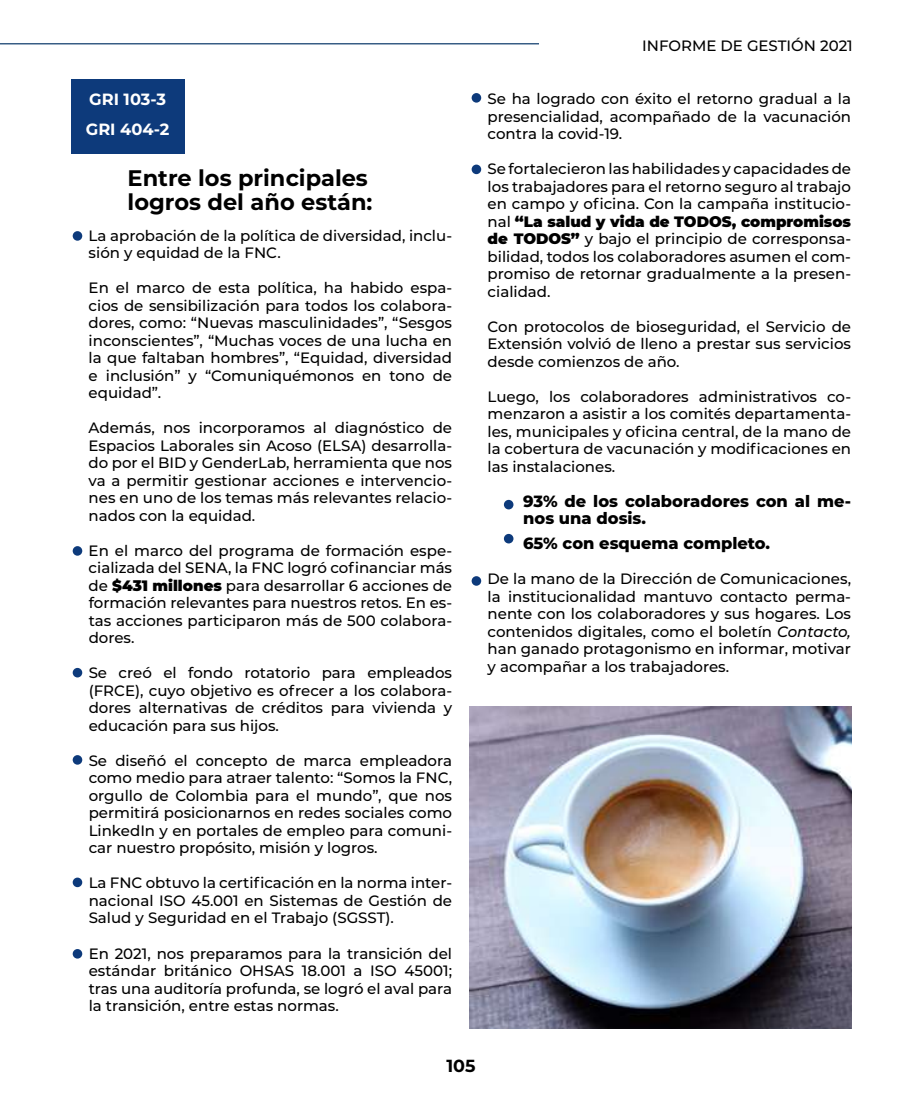
<style>
.page{position:relative;width:922px;height:1099px;background:#fff}
.page>*{position:absolute;margin:0;border:0;box-sizing:border-box;transform-origin:0 0}
.t1{font:700 22.5px/23.8px "Montserrat";color:#000}
.t2{font:700 17.5px "Montserrat";color:#000}
.t3{font:800 16.25px/17.5px "Montserrat";color:#000}
.t4{font:700 16.25px/30px "Montserrat";color:#fff}
.t5{font:500 15px/17.5px "Montserrat";color:#000;text-align:justify}
.s1{font-weight:900}
.s2{font-style:italic}
</style>
<div class="page">
<hr style="left:0;top:43px;width:539px;height:1px;background:#123e6e">
<div style="left:71px;top:79px;width:113px;height:75px;background:#0d3a7b"></div>
<div style="left:73px;top:231px;width:9px;height:10px;background:#0d3a7b;border-radius:50%"></div>
<div style="left:73px;top:546px;width:9px;height:9px;background:#0d3a7b;border-radius:50%"></div>
<div style="left:73px;top:668px;width:9px;height:9px;background:#0d3a7b;border-radius:50%"></div>
<div style="left:73px;top:755px;width:9px;height:9px;background:#0d3a7b;border-radius:50%"></div>
<div style="left:73px;top:877px;width:9px;height:10px;background:#0d3a7b;border-radius:50%"></div>
<div style="left:73px;top:949px;width:9px;height:9px;background:#0d3a7b;border-radius:50%"></div>
<div style="left:471px;top:165px;width:10px;height:9px;background:#0d3a7b;border-radius:50%"></div>
<div style="left:471px;top:576px;width:10px;height:9px;background:#0d3a7b;border-radius:50%"></div>
<div style="left:504px;top:500px;width:9px;height:9px;background:#0d3a7b;border-radius:50%"></div>
<div style="left:504px;top:534px;width:9px;height:9px;background:#0d3a7b;border-radius:50%"></div>
<img style="left:469px;top:706px;width:381px;height:322px">
<div style="left:471px;top:93px;width:10px;height:10px;background:#0d3a7b;border-radius:50%"></div>
<p class="t4" style="left:86px;top:83px;width:85px">GRI 103-3<br>GRI 404-2</p>
<h1 class="t1" style="left:128px;top:165px;width:246px">Entre los principales logros del año están:</h1>
<p class="t5" style="left:89px;top:226px;width:365px">La aprobación de la política de diversidad, inclu&shy;sión y equidad de la FNC.</p>
<p class="t5" style="left:89px;top:278px;width:365px">En el marco de esta política, ha habido espa&shy;cios de sensibilización para todos los colabora&shy;dores, como: “Nuevas masculinidades”, “Sesgos inconscientes”, “Muchas voces de una lucha en la que faltaban hombres”, “Equidad, diversidad e inclusión” y “Comuniquémonos en tono de equidad”.</p>
<p class="t5" style="left:89px;top:418px;width:365px">Además, nos incorporamos al diagnóstico de Espacios Laborales sin Acoso (ELSA) desarrolla&shy;do por el BID y GenderLab, herramienta que nos va a permitir gestionar acciones e intervencio&shy;nes en uno de los temas más relevantes relacio&shy;nados con la equidad.</p>
<p class="t5" style="left:89px;top:541px;width:365px">En el marco del programa de formación espe&shy;cializada del SENA, la FNC logró cofinanciar más de <span class="s1">$431 millones</span> para desarrollar 6 acciones de formación relevantes para nuestros retos. En es&shy;tas acciones participaron más de 500 colabora&shy;dores.</p>
<p class="t5" style="left:89px;top:663px;width:365px">Se creó el fondo rotatorio para empleados (FRCE), cuyo objetivo es ofrecer a los colabora&shy;dores alternativas de créditos para vivienda y educación para sus hijos.</p>
<p class="t5" style="left:89px;top:751px;width:365px">Se diseñó el concepto de marca empleadora como medio para atraer talento: “Somos la FNC, orgullo de Colombia para el mundo”, que nos permitirá posicionarnos en redes sociales como LinkedIn y en portales de empleo para comuni&shy;car nuestro propósito, misión y logros.</p>
<p class="t5" style="left:89px;top:873px;width:365px">La FNC obtuvo la certificación en la norma inter&shy;nacional ISO 45.001 en Sistemas de Gestión de Salud y Seguridad en el Trabajo (SGSST).</p>
<p class="t5" style="left:89px;top:943px;width:365px">En 2021, nos preparamos para la transición del estándar británico OHSAS 18.001 a ISO 45001; tras una auditoría profunda, se logró el aval para la transición, entre estas normas.</p>
<p class="t5" style="left:642px;top:36px;width:212px">INFORME DE GESTIÓN 2021</p>
<p class="t5" style="left:487px;top:89px;width:365px">Se ha logrado con éxito el retorno gradual a la presencialidad, acompañado de la vacunación contra la covid-19.</p>
<p class="t5" style="left:487px;top:159px;width:365px">Se fortalecieron las habilidades y capacidades de los trabajadores para el retorno seguro al trabajo en campo y oficina. Con la campaña institucio&shy;nal <span class="s1">“La salud y vida de TODOS, compromisos de TODOS”</span> y bajo el principio de corresponsa&shy;bilidad, todos los colaboradores asumen el com&shy;promiso de retornar gradualmente a la presen&shy;cialidad.</p>
<p class="t5" style="left:487px;top:317px;width:365px">Con protocolos de bioseguridad, el Servicio de Extensión volvió de lleno a prestar sus servicios desde comienzos de año.</p>
<p class="t5" style="left:487px;top:387px;width:365px">Luego, los colaboradores administrativos co&shy;menzaron a asistir a los comités departamenta&shy;les, municipales y oficina central, de la mano de la cobertura de vacunación y modificaciones en las instalaciones.</p>
<p class="t3" style="left:523px;top:491px;width:329px">93% de los colaboradores con al me&shy;nos una dosis.</p>
<p class="t3" style="left:523px;top:534px;width:249px">65% con esquema completo.</p>
<p class="t5" style="left:487px;top:569px;width:365px">De la mano de la Dirección de Comunicaciones, la institucionalidad mantuvo contacto perma&shy;nente con los colaboradores y sus hogares. Los contenidos digitales, como el boletín <span class="s2">Contacto, </span>han ganado protagonismo en informar, motivar y acompañar a los trabajadores.</p>
<p class="t2" style="left:446px;top:1052px;width:31px">105</p>
</div>
